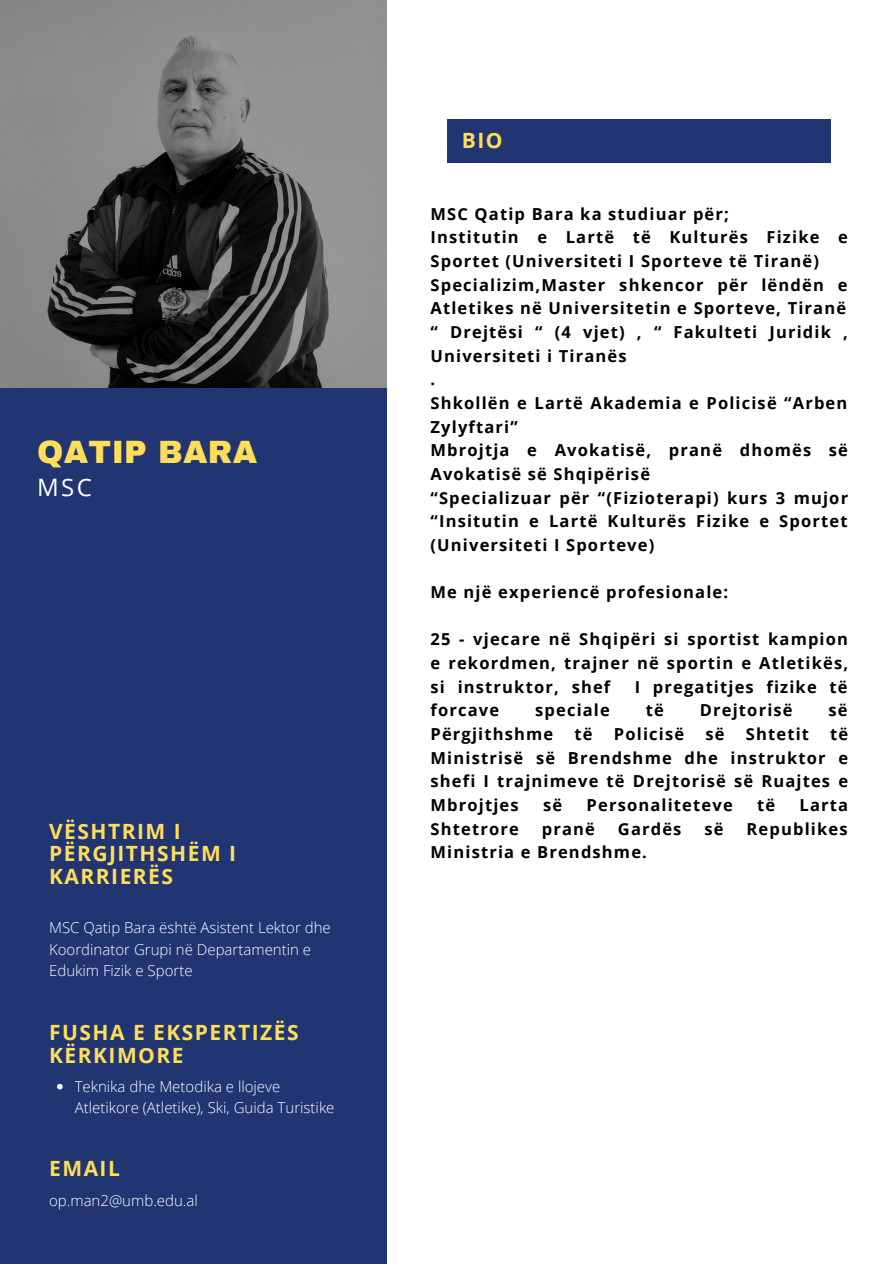
<style>
.page{position:relative;width:894px;height:1264px;background:#fff}
.page>*{position:absolute;margin:0;border:0;box-sizing:border-box;transform-origin:0 0}
.t1{font:900 31.5px "Archivo";letter-spacing:.01em;color:#ffde59}
.t2{font:24px "Open Sans";color:#fff}
.t3{font:700 21px/22.5px "Open Sans";letter-spacing:.07em;color:#ffde59}
.t4{font:700 16.5px/23.7px "Open Sans";letter-spacing:.07em;color:#000}
.t5{font:300 15px/21.5px "Open Sans";color:#fff}
</style>
<div class="page">
<div style="left:0;top:388px;width:386px;height:875px;background:#203572"></div>
<img style="left:0;top:0;width:386px;height:387px">
<div style="left:447px;top:119px;width:383px;height:44px;background:#203572"></div>
<svg style="left:57px;top:1083px;width:6px;height:6px"></svg>
<p class="t1" style="left:37px;top:435px;width:222px">QATIP BARA</p>
<p class="t2" style="left:37px;top:470px;width:56px">MSC</p>
<p class="t3" style="left:49px;top:819px;width:188px">VËSHTRIM I<br>PËRGJITHSHËM I<br>KARRIERËS</p>
<p class="t5" style="left:49px;top:916px;width:283px">MSC Qatip Bara është Asistent Lektor dhe<br>Koordinator Grupi në Departamentin e<br>Edukim Fizik e Sporte</p>
<p class="t3" style="left:49px;top:1020px;width:251px">FUSHA E EKSPERTIZËS<br>KËRKIMORE</p>
<p class="t5" style="left:75px;top:1075px;width:261px">Teknika dhe Metodika e llojeve<br>Atletikore (Atletike), Ski, Guida Turistike</p>
<p class="t3" style="left:49px;top:1156px;width:72px">EMAIL</p>
<p class="t5" style="left:49px;top:1189px;width:150px">op.man2@umb.edu.al</p>
<p class="t3" style="left:461px;top:128px;width:42px">BIO</p>
<p class="t4" style="left:430px;top:201px;width:300px">MSC Qatip Bara ka studiuar për;</p>
<p class="t4" style="left:430px;top:225px;width:419px">Institutin e Lartë të Kulturës Fizike e<br>Sportet (Universiteti I Sporteve të Tiranë)</p>
<p class="t4" style="left:430px;top:272px;width:418px">Specializim,Master shkencor për lëndën e<br>Atletikes në Universitetin e Sporteve, Tiranë</p>
<p class="t4" style="left:430px;top:320px;width:419px">“ Drejtësi “ (4 vjet) , “ Fakulteti Juridik ,<br>Universiteti i Tiranës</p>
<p class="t4" style="left:430px;top:367px;width:6px">.</p>
<p class="t4" style="left:430px;top:390px;width:418px">Shkollën e Lartë Akademia e Policisë “Arben<br>Zylyftari”</p>
<p class="t4" style="left:430px;top:438px;width:419px">Mbrojtja e Avokatisë, pranë dhomës së<br>Avokatisë së Shqipërisë</p>
<p class="t4" style="left:430px;top:485px;width:419px;text-align:justify">“Specializuar për “(Fizioterapi) kurs 3 mujor “Insitutin e Lartë Kulturës Fizike e Sportet (Universiteti I Sporteve)</p>
<p class="t4" style="left:430px;top:580px;width:299px">Me një experiencë profesionale:</p>
<p class="t4" style="left:430px;top:627px;width:419px;text-align:justify">25 - vjecare në Shqipëri si sportist kampion e rekordmen, trajner në sportin e Atletikës, si instruktor, shef</p>
<p class="t4" style="left:634px;top:674px;width:214px">I pregatitjes fizike të</p>
<p class="t4" style="left:430px;top:698px;width:70px">forcave</p>
<p class="t4" style="left:535px;top:698px;width:76px">speciale</p>
<p class="t4" style="left:645px;top:698px;width:20px">të</p>
<p class="t4" style="left:699px;top:698px;width:94px">Drejtorisë</p>
<p class="t4" style="left:828px;top:698px;width:21px">së</p>
<p class="t4" style="left:430px;top:721px;width:124px">Përgjithshme</p>
<p class="t4" style="left:574px;top:721px;width:20px">të</p>
<p class="t4" style="left:613px;top:721px;width:72px">Policisë</p>
<p class="t4" style="left:705px;top:721px;width:21px">së</p>
<p class="t4" style="left:745px;top:721px;width:65px">Shtetit</p>
<p class="t4" style="left:430px;top:721px;width:419px;text-align:justify;text-indent:399px">të Ministrisë së Brendshme dhe instruktor e shefi I trajnimeve të Drejtorisë së Ruajtes e Mbrojtjes</p>
<p class="t4" style="left:543px;top:792px;width:21px">së</p>
<p class="t4" style="left:586px;top:792px;width:148px">Personaliteteve</p>
<p class="t4" style="left:756px;top:792px;width:20px">të</p>
<p class="t4" style="left:799px;top:792px;width:50px">Larta</p>
<p class="t4" style="left:430px;top:816px;width:90px">Shtetrore</p>
<p class="t4" style="left:541px;top:816px;width:55px">pranë</p>
<p class="t4" style="left:617px;top:816px;width:65px">Gardës</p>
<p class="t4" style="left:704px;top:816px;width:21px">së</p>
<p class="t4" style="left:746px;top:816px;width:103px">Republikes</p>
<p class="t4" style="left:430px;top:840px;width:218px">Ministria e Brendshme.</p>
</div>
